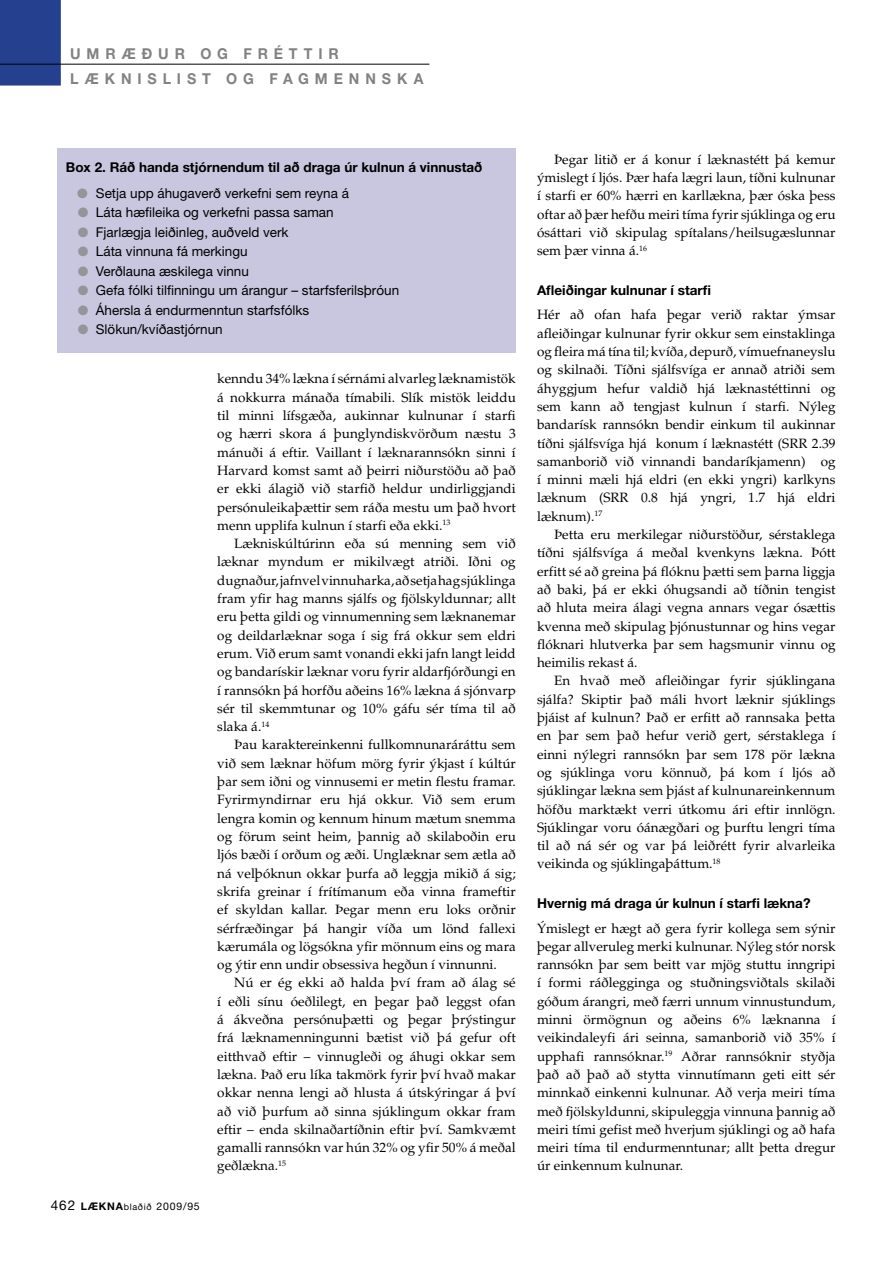
<style>
.page{position:relative;width:893px;height:1263px;background:#fff}
.page>*{position:absolute;margin:0;border:0;box-sizing:border-box;transform-origin:0 0}
.t1{font:700 15px/25.5px "Helvetica Neue";letter-spacing:.415em;color:#808284;scale:.95 1}
.t2{font:13.5px/18.3px "Palatino";color:#000;text-align:justify}
.t3{font:13.5px "Helvetica Neue";color:#000}
.t4{font:700 13.5px "Helvetica Neue";color:#000}
.t5{font:10.5px "Helvetica Neue";letter-spacing:.075em;color:#000}
.s1{color:#939598}
.s2{font-size:13.5px}
.s3{font-weight:700}
.s4{font-size:9px}
</style>
<div class="page">
<div style="left:0;top:0;width:61px;height:86px;background:#24408f"></div>
<hr style="left:0;top:64px;width:429px;height:1px;background:#000">
<div style="left:57px;top:149px;width:459px;height:204px;background:#c8c7df"></div>
<p class="t1" style="left:70px;top:40px;width:284px">UMRÆÐUR OG FRÉTTI R lækn</p>
<p class="t1" style="left:137px;top:66px;width:205px">isLIST OG fa gmennska</p>
<p class="t4" style="left:66px;top:159px;width:418px">Box 2. Ráð handa stjórnendum til að draga úr kulnun á vinnustað</p>
<p class="t3" style="left:77px;top:185px;width:273px"><span class="s1">●</span> Setja upp áhugaverð verkefni sem reyna á</p>
<p class="t3" style="left:78px;top:204px;width:257px"><span class="s1">●</span> Láta hæfileika og verkefni passa saman</p>
<p class="t3" style="left:78px;top:224px;width:212px"><span class="s1">●</span> Fjarlægja leiðinleg, auðveld verk</p>
<p class="t3" style="left:78px;top:243px;width:171px"><span class="s1">●</span> Láta vinnuna fá merkingu</p>
<p class="t3" style="left:78px;top:263px;width:173px"><span class="s1">●</span> Verðlauna æskilega vinnu</p>
<p class="t3" style="left:78px;top:282px;width:323px"><span class="s1">●</span> Gefa fólki tilfinningu um árangur – starfsferilsþróun</p>
<p class="t3" style="left:78px;top:302px;width:233px"><span class="s1">●</span> Áhersla á endurmenntun starfsfólks</p>
<p class="t3" style="left:78px;top:321px;width:146px"><span class="s1">●</span> Slökun/kvíðastjórnun</p>
<p class="t5" style="left:51px;top:1200px;width:150px"><span class="s2">462</span> <span class="s3">LÆKNA</span><span class="s4">blaðið</span> 2009/95</p>
<p class="t2" style="left:217px;top:370px;width:300px">kenndu 34% lækna í sérnámi alvarleg læknamistök á nokkurra mánaða tímabili. Slík mistök leiddu til minni lífsgæða, aukinnar kulnunar í starfi og hærri skora á þunglyndiskvörðum næstu 3 mánuði á eftir. Vaillant í læknarannsókn sinni í Harvard komst samt að þeirri niðurstöðu að það er ekki álagið við starfið heldur undirliggjandi persónuleikaþættir sem ráða mestu um það hvort menn upplifa kulnun í starfi eða ekki.<sup>13</sup></p>
<p class="t2" style="left:217px;top:535px;width:300px;text-indent:17px">Lækniskúltúrinn eða sú menning sem við læknar myndum er mikilvægt atriði. Iðni og dugnaður, jafnvel vinnuharka, að setja hag sjúklinga fram yfir hag manns sjálfs og fjölskyldunnar; allt eru þetta gildi og vinnumenning sem læknanemar og deildarlæknar soga í sig frá okkur sem eldri erum. Við erum samt vonandi ekki jafn langt leidd og bandarískir læknar voru fyrir aldarfjórðungi en í rannsókn þá horfðu aðeins 16% lækna á sjónvarp sér til skemmtunar og 10% gáfu sér tíma til að slaka á.<sup>14</sup></p>
<p class="t2" style="left:217px;top:736px;width:300px;text-indent:17px">Þau karaktereinkenni fullkomnunaráráttu sem við sem læknar höfum mörg fyrir ýkjast í kúltúr þar sem iðni og vinnusemi er metin flestu framar.<br>Fyrirmyndirnar eru hjá okkur. Við sem erum lengra komin og kennum hinum mætum snemma og förum seint heim, þannig að skilaboðin eru ljós bæði í orðum og æði. Unglæknar sem ætla að ná velþóknun okkar þurfa að leggja mikið á sig; skrifa greinar í frítímanum eða vinna frameftir ef skyldan kallar. Þegar menn eru loks orðnir sérfræðingar þá hangir víða um lönd fallexi kærumála og lögsókna yfir mönnum eins og mara og ýtir enn undir obsessiva hegðun í vinnunni.</p>
<p class="t2" style="left:217px;top:974px;width:300px;text-indent:17px">Nú er ég ekki að halda því fram að álag sé í eðli sínu óeðlilegt, en þegar það leggst ofan á ákveðna persónuþætti og þegar þrýstingur frá læknamenningunni bætist við þá gefur oft eitthvað eftir – vinnugleði og áhugi okkar sem lækna. Það eru líka takmörk fyrir því hvað makar okkar nenna lengi að hlusta á útskýringar á því að við þurfum að sinna sjúklingum okkar fram eftir – enda skilnaðartíðnin eftir því. Samkvæmt gamalli rannsókn var hún 32% og yfir 50% á meðal geðlækna.<sup>15</sup></p>
<p class="t2" style="left:537px;top:150px;width:300px;text-indent:17px">Þegar litið er á konur í læknastétt þá kemur ýmislegt í ljós. Þær hafa lægri laun, tíðni kulnunar í starfi er 60% hærri en karllækna, þær óska þess oftar að þær hefðu meiri tíma fyrir sjúklinga og eru ósáttari við skipulag spítalans/heilsugæslunnar sem þær vinna á.<sup>16</sup></p>
<p class="t4" style="left:537px;top:282px;width:175px">Afleiðingar kulnunar í starfi</p>
<p class="t2" style="left:537px;top:306px;width:300px">Hér að ofan hafa þegar verið raktar ýmsar afleiðingar kulnunar fyrir okkur sem einstaklinga og fleira má tína til; kvíða, depurð, vímuefnaneyslu og skilnaði. Tíðni sjálfsvíga er annað atriði sem áhyggjum hefur valdið hjá læknastéttinni og sem kann að tengjast kulnun í starfi. Nýleg bandarísk rannsókn bendir einkum til aukinnar tíðni sjálfsvíga hjá konum í læknastétt (SRR 2.39 samanborið við vinnandi bandaríkjamenn) og í minni mæli hjá eldri (en ekki yngri) karlkyns læknum (SRR 0.8 hjá yngri, 1.7 hjá eldri læknum).<sup>17</sup></p>
<p class="t2" style="left:537px;top:525px;width:300px;text-indent:17px">Þetta eru merkilegar niðurstöður, sérstaklega tíðni sjálfsvíga á meðal kvenkyns lækna. Þótt erfitt sé að greina þá flóknu þætti sem þarna liggja að baki, þá er ekki óhugsandi að tíðnin tengist að hluta meira álagi vegna annars vegar ósættis kvenna með skipulag þjónustunnar og hins vegar flóknari hlutverka þar sem hagsmunir vinnu og heimilis rekast á.</p>
<p class="t2" style="left:537px;top:672px;width:300px;text-indent:17px">En hvað með afleiðingar fyrir sjúklingana sjálfa? Skiptir það máli hvort læknir sjúklings þjáist af kulnun? Það er erfitt að rannsaka þetta en þar sem það hefur verið gert, sérstaklega í einni nýlegri rannsókn þar sem 178 pör lækna og sjúklinga voru könnuð, þá kom í ljós að sjúklingar lækna sem þjást af kulnunareinkennum höfðu marktækt verri útkomu ári eftir innlögn.<br>Sjúklingar voru óánægðari og þurftu lengri tíma til að ná sér og var þá leiðrétt fyrir alvarleika veikinda og sjúklingaþáttum.<sup>18</sup></p>
<p class="t4" style="left:537px;top:895px;width:275px">Hvernig má draga úr kulnun í starfi lækna?</p>
<p class="t2" style="left:537px;top:919px;width:300px">Ýmislegt er hægt að gera fyrir kollega sem sýnir þegar allveruleg merki kulnunar. Nýleg stór norsk rannsókn þar sem beitt var mjög stuttu inngripi í formi ráðlegginga og stuðningsviðtals skilaði góðum árangri, með færri unnum vinnustundum, minni örmögnun og aðeins 6% læknanna í veikindaleyfi ári seinna, samanborið við 35% í upphafi rannsóknar.<sup>19</sup> Aðrar rannsóknir styðja það að það að stytta vinnutímann geti eitt sér minnkað einkenni kulnunar. Að verja meiri tíma með fjölskyldunni, skipuleggja vinnuna þannig að meiri tími gefist með hverjum sjúklingi og að hafa meiri tíma til endurmenntunar; allt þetta dregur úr einkennum kulnunar.</p>
</div>
